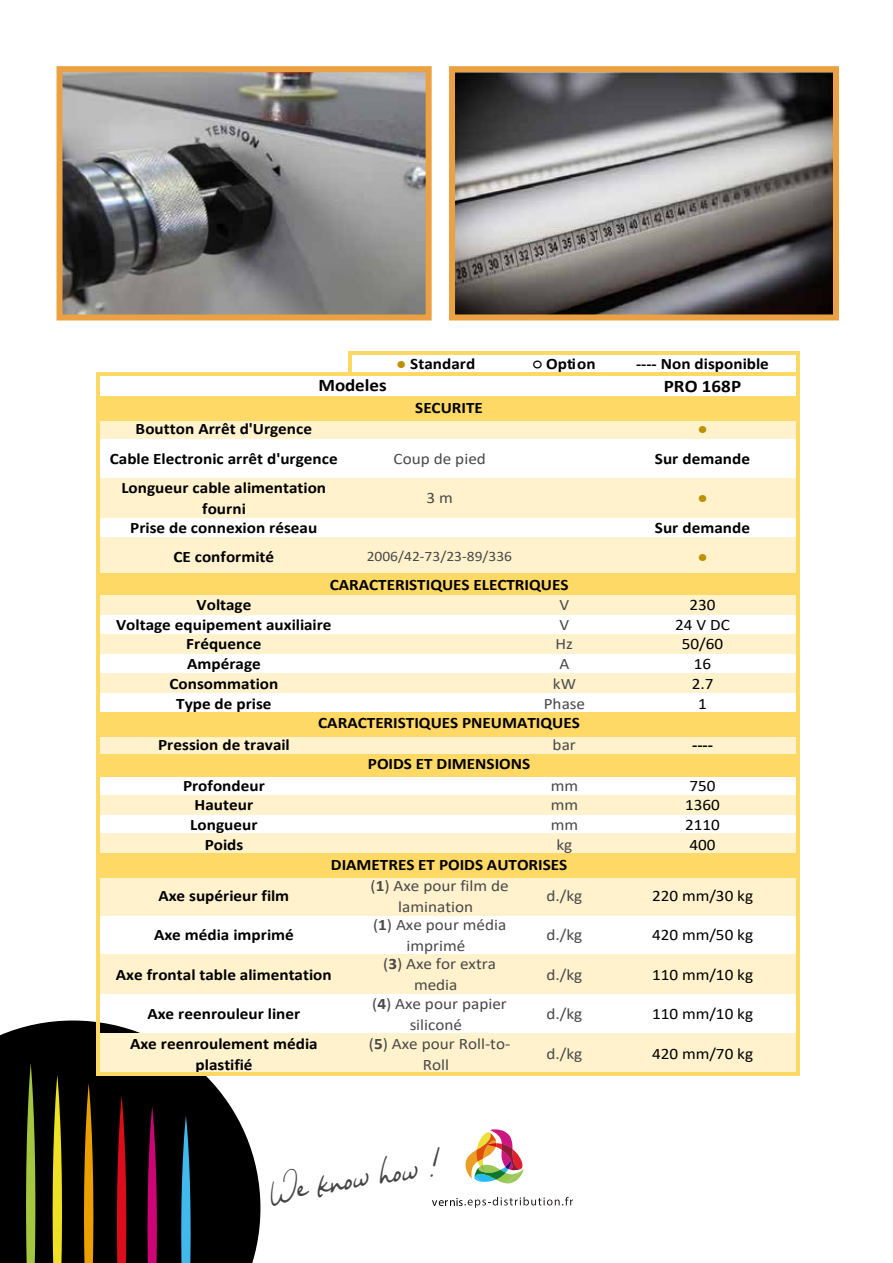
<style>
.page{position:relative;width:893px;height:1263px;background:#fff}
.page>*{position:absolute;margin:0;border:0;box-sizing:border-box;transform-origin:0 0}
.t1{font:31.5px "Night Wind Sent Sample";color:#444;scale:.82 1}
.t2{font:700 17.7px "Calibri";color:#000;scale:1.08 1}
.t3{font:700 15.9px/21px "Calibri";color:#000;text-align:center;scale:1.08 1}
.t4{font:15.9px/21px "Calibri";color:#4a4949;text-align:center;scale:1.08 1}
.t5{font:15.9px "Calibri";color:#000;scale:1.08 1}
.t6{font:700 15.9px "Calibri";color:#bf8f00;scale:1.08 1}
.t7{font:14.4px "Calibri";color:#4a4949;scale:1.08 1}
.s1{color:#bf8f00}
.s2{font-weight:700}
</style>
<div class="page">
<svg style="left:0;top:1020px;width:260px;height:243px;background:#1a1a19"></svg>
<svg style="left:84px;top:1083px;width:9px;height:180px;background:#b87c00"></svg>
<svg style="left:147px;top:1106px;width:10px;height:157px;background:#900253"></svg>
<svg style="left:181px;top:1115px;width:10px;height:148px"></svg>
<svg style="left:26px;top:1063px;width:9px;height:200px;background:#7f9c32"></svg>
<svg style="left:117px;top:1096px;width:9px;height:167px;background:#ab0a15"></svg>
<svg style="left:53px;top:1075px;width:9px;height:188px;background:#bbb01b"></svg>
<svg style="left:465px;top:1129px;width:59px;height:55px"></svg>
<svg style="left:432px;top:1197px;width:141px;height:11px"></svg>
<img style="left:64px;top:73px;width:361px;height:240px">
<div style="left:57px;top:66px;width:375px;height:254px;border:6px solid #eba041"></div>
<div style="left:98px;top:398px;width:700px;height:21px;background:#ffd966"></div>
<div style="left:98px;top:419px;width:700px;height:20px;background:#fff2cc"></div>
<div style="left:98px;top:478px;width:700px;height:39px;background:#fff2cc"></div>
<div style="left:98px;top:537px;width:700px;height:38px;background:#fff2cc"></div>
<div style="left:98px;top:575px;width:700px;height:20px;background:#ffd966"></div>
<div style="left:98px;top:595px;width:700px;height:19px;background:#fff2cc"></div>
<div style="left:98px;top:634px;width:700px;height:20px;background:#fff2cc"></div>
<div style="left:98px;top:673px;width:700px;height:20px;background:#fff2cc"></div>
<div style="left:98px;top:714px;width:700px;height:21px;background:#ffd966"></div>
<div style="left:98px;top:735px;width:700px;height:19px;background:#fff2cc"></div>
<div style="left:98px;top:754px;width:700px;height:21px;background:#ffd966"></div>
<div style="left:98px;top:795px;width:700px;height:19px;background:#fff2cc"></div>
<div style="left:98px;top:834px;width:700px;height:21px;background:#fff2cc"></div>
<div style="left:98px;top:855px;width:700px;height:21px;background:#ffd966"></div>
<div style="left:98px;top:876px;width:700px;height:39px;background:#fff2cc"></div>
<div style="left:98px;top:954px;width:700px;height:40px;background:#fff2cc"></div>
<div style="left:98px;top:1033px;width:700px;height:41px;background:#fff2cc"></div>
<hr style="left:348px;top:351px;width:3px;height:24px;background:#ffd966">
<hr style="left:797px;top:354px;width:3px;height:721px;background:#ffd966">
<hr style="left:97px;top:372px;width:3px;height:703px;background:#ffd966">
<hr style="left:351px;top:351px;width:449px;height:3px;background:#ffd966">
<hr style="left:100px;top:372px;width:700px;height:3px;background:#ffd966">
<hr style="left:100px;top:396px;width:700px;height:4px;background:#ffd966">
<hr style="left:100px;top:417px;width:700px;height:3px;background:#ffd966">
<hr style="left:100px;top:574px;width:700px;height:3px;background:#ffd966">
<hr style="left:100px;top:712px;width:700px;height:3px;background:#ffd966">
<hr style="left:100px;top:733px;width:700px;height:3px;background:#ffd966">
<hr style="left:100px;top:774px;width:700px;height:3px;background:#ffd966">
<hr style="left:100px;top:853px;width:700px;height:3px;background:#ffd966">
<hr style="left:100px;top:874px;width:700px;height:3px;background:#ffd966">
<hr style="left:100px;top:1072px;width:700px;height:3px;background:#ffd966">
<img style="left:456px;top:73px;width:376px;height:240px">
<div style="left:449px;top:66px;width:390px;height:254px;border:6px solid #eba041"></div>
<p class="t2" style="left:318px;top:373px;width:65px">Modeles</p>
<p class="t3" style="left:396px;top:353px;width:75px"><span class="s1">●</span> Standard</p>
<p class="t3" style="left:533px;top:353px;width:60px">○ Option</p>
<p class="t3" style="left:636px;top:353px;width:124px">---- Non disponible</p>
<p class="t2" style="left:664px;top:373px;width:73px">PRO 168P</p>
<p class="t3" style="left:415px;top:397px;width:64px">SECURITE</p>
<p class="t3" style="left:136px;top:418px;width:165px">Boutton Arrêt d'Urgence</p>
<p class="t6" style="left:697px;top:418px;width:11px">●</p>
<p class="t3" style="left:110px;top:448px;width:213px">Cable Electronic arrêt d'urgence</p>
<p class="t4" style="left:394px;top:447px;width:87px">Coup de pied</p>
<p class="t3" style="left:655px;top:448px;width:90px">Sur demande</p>
<p class="t3" style="left:121px;top:477px;width:191px">Longueur cable alimentation fourni</p>
<p class="t4" style="left:427px;top:487px;width:26px">3 m</p>
<p class="t6" style="left:697px;top:487px;width:11px">●</p>
<p class="t3" style="left:130px;top:517px;width:175px">Prise de connexion réseau</p>
<p class="t3" style="left:655px;top:517px;width:90px">Sur demande</p>
<p class="t3" style="left:173px;top:545px;width:95px">CE conformité</p>
<p class="t7" style="left:367px;top:546px;width:136px">2006/42-73/23-89/336</p>
<p class="t6" style="left:697px;top:545px;width:11px">●</p>
<p class="t3" style="left:197px;top:594px;width:52px">Voltage</p>
<p class="t4" style="left:559px;top:594px;width:11px">V</p>
<p class="t5" style="left:689px;top:594px;width:26px">230</p>
<p class="t3" style="left:116px;top:614px;width:201px">Voltage equipement auxiliaire</p>
<p class="t4" style="left:559px;top:613px;width:11px">V</p>
<p class="t5" style="left:675px;top:613px;width:52px">24 V DC</p>
<p class="t3" style="left:186px;top:633px;width:71px">Fréquence</p>
<p class="t4" style="left:555px;top:633px;width:18px">Hz</p>
<p class="t5" style="left:682px;top:633px;width:40px">50/60</p>
<p class="t3" style="left:187px;top:653px;width:70px">Ampérage</p>
<p class="t4" style="left:559px;top:653px;width:11px">A</p>
<p class="t5" style="left:694px;top:653px;width:18px">16</p>
<p class="t3" style="left:169px;top:672px;width:102px">Consommation</p>
<p class="t4" style="left:553px;top:672px;width:23px">kW</p>
<p class="t5" style="left:692px;top:672px;width:22px">2.7</p>
<p class="t3" style="left:176px;top:693px;width:90px">Type de prise</p>
<p class="t4" style="left:544px;top:692px;width:40px">Phase</p>
<p class="t5" style="left:698px;top:692px;width:10px">1</p>
<p class="t3" style="left:158px;top:734px;width:123px">Pression de travail</p>
<p class="t4" style="left:553px;top:734px;width:23px">bar</p>
<p class="t3" style="left:692px;top:734px;width:21px">----</p>
<p class="t3" style="left:183px;top:774px;width:77px">Profondeur</p>
<p class="t4" style="left:551px;top:774px;width:27px">mm</p>
<p class="t5" style="left:689px;top:774px;width:26px">750</p>
<p class="t3" style="left:195px;top:794px;width:56px">Hauteur</p>
<p class="t4" style="left:551px;top:794px;width:27px">mm</p>
<p class="t5" style="left:685px;top:794px;width:34px">1360</p>
<p class="t3" style="left:190px;top:814px;width:64px">Longueur</p>
<p class="t4" style="left:551px;top:813px;width:27px">mm</p>
<p class="t5" style="left:685px;top:813px;width:34px">2110</p>
<p class="t3" style="left:205px;top:834px;width:37px">Poids</p>
<p class="t4" style="left:556px;top:834px;width:16px">kg</p>
<p class="t5" style="left:689px;top:833px;width:26px">400</p>
<p class="t3" style="left:158px;top:885px;width:123px">Axe supérieur film</p>
<p class="t4" style="left:371px;top:874px;width:129px">(<span class="s2">1</span>) Axe pour film de lamination</p>
<p class="t4" style="left:546px;top:885px;width:35px">d./kg</p>
<p class="t5" style="left:652px;top:885px;width:95px">220 mm/30 kg</p>
<p class="t3" style="left:154px;top:924px;width:131px">Axe média imprimé</p>
<p class="t4" style="left:373px;top:914px;width:125px">(<span class="s2">1</span>) Axe pour média imprimé</p>
<p class="t4" style="left:546px;top:924px;width:35px">d./kg</p>
<p class="t5" style="left:652px;top:924px;width:95px">420 mm/50 kg</p>
<p class="t3" style="left:116px;top:964px;width:201px">Axe frontal table alimentation</p>
<p class="t4" style="left:383px;top:953px;width:106px">(<span class="s2">3</span>) Axe for extra media</p>
<p class="t4" style="left:546px;top:963px;width:35px">d./kg</p>
<p class="t5" style="left:652px;top:963px;width:95px">110 mm/10 kg</p>
<p class="t3" style="left:147px;top:1003px;width:143px">Axe reenrouleur liner</p>
<p class="t4" style="left:372px;top:992px;width:126px">(<span class="s2">4</span>) Axe pour papier siliconé</p>
<p class="t4" style="left:546px;top:1003px;width:35px">d./kg</p>
<p class="t5" style="left:652px;top:1003px;width:95px">110 mm/10 kg</p>
<p class="t3" style="left:130px;top:1033px;width:175px">Axe reenroulement média plastifié</p>
<p class="t4" style="left:369px;top:1032px;width:132px">(<span class="s2">5</span>) Axe pour Roll-to-<br>Roll</p>
<p class="t4" style="left:546px;top:1043px;width:35px">d./kg</p>
<p class="t5" style="left:652px;top:1043px;width:95px">420 mm/70 kg</p>
<p class="t3" style="left:330px;top:574px;width:223px">CARACTERISTIQUES ELECTRIQUES</p>
<p class="t3" style="left:318px;top:712px;width:244px">CARACTERISTIQUES PNEUMATIQUES</p>
<p class="t3" style="left:368px;top:753px;width:152px">POIDS ET DIMENSIONS</p>
<p class="t3" style="left:331px;top:854px;width:220px">DIAMETRES ET POIDS AUTORISES</p>
<h1 class="t1" style="left:266px;top:1172px;width:209px;rotate:-9deg">We know how !</h1>
</div>
